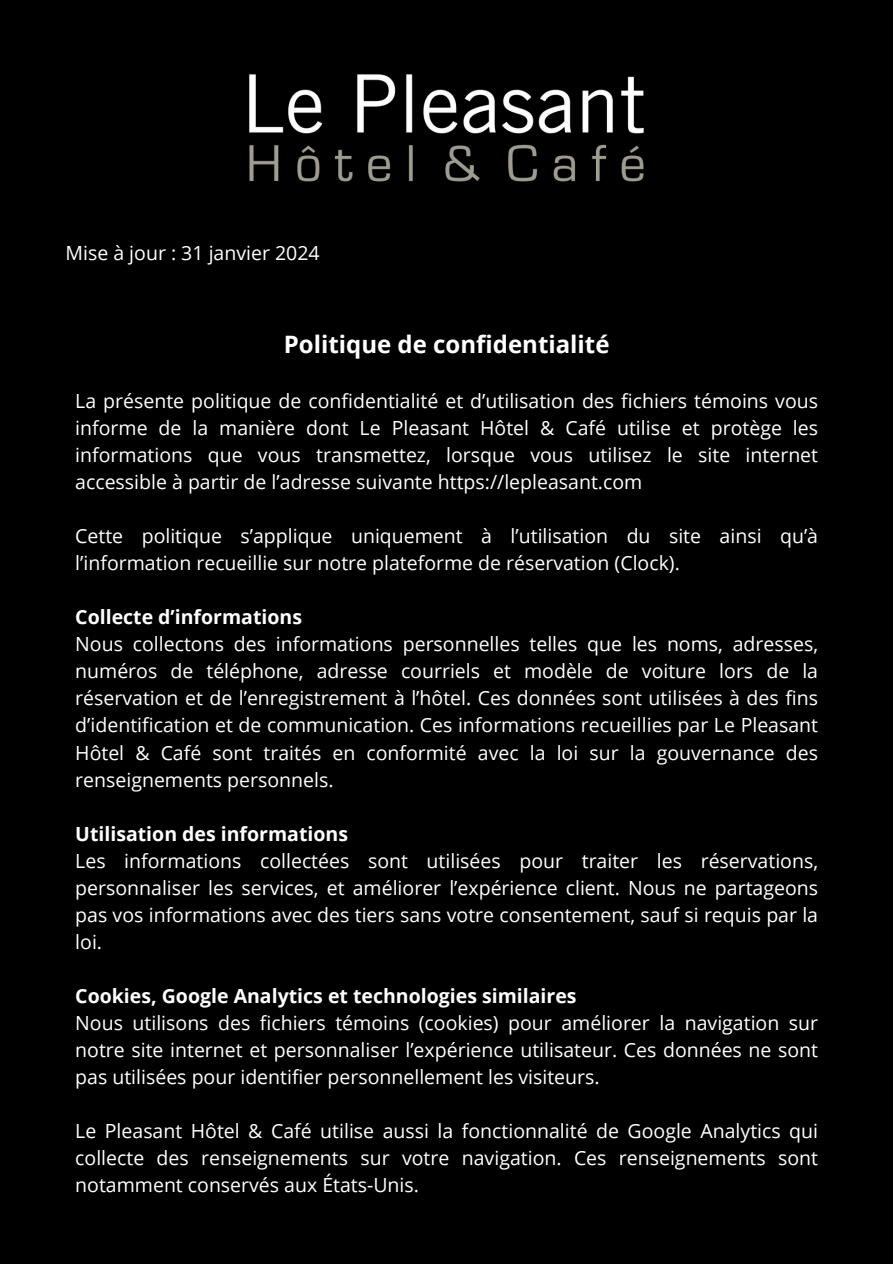
<style>
.page{position:relative;width:893px;height:1264px;background:#fff}
.page>*{position:absolute;margin:0;border:0;box-sizing:border-box;transform-origin:0 0}
.t1{font:700 24px "Open Sans";color:#fff}
.t2{font:19.5px/27px "Open Sans";color:#fff;text-align:justify}
.t3{font:700 19.5px "Open Sans";color:#fff}
</style>
<div class="page">
<div style="left:0;top:0;width:892px;height:1263px;background:#000"></div>
<img style="left:249px;top:74px;width:395px;height:108px">
<p class="t2" style="left:66px;top:239px;width:256px">Mise à jour : 31 janvier 2024</p>
<p class="t1" style="left:284px;top:327px;width:327px">Politique de confidentialité</p>
<h1 class="t2" style="left:75px;top:387px;width:744px">La présente politique de confidentialité et d’utilisation des fichiers témoins vous informe de la manière dont Le Pleasant Hôtel &amp; Café utilise et protège les informations que vous transmettez, lorsque vous utilisez le site internet accessible à partir de l’adresse suivante https://lepleasant.com</h1>
<p class="t2" style="left:75px;top:522px;width:744px">Cette politique s’applique uniquement à l’utilisation du site ainsi qu’à l’information recueillie sur notre plateforme de réservation (Clock).</p>
<p class="t3" style="left:75px;top:603px;width:228px">Collecte d’informations</p>
<p class="t2" style="left:75px;top:630px;width:744px">Nous collectons des informations personnelles telles que les noms, adresses, numéros de téléphone, adresse courriels et modèle de voiture lors de la réservation et de l’enregistrement à l’hôtel. Ces données sont utilisées à des fins d’identification et de communication. Ces informations recueillies par Le Pleasant Hôtel &amp; Café sont traités en conformité avec la loi sur la gouvernance des renseignements personnels.</p>
<p class="t3" style="left:75px;top:819px;width:274px">Utilisation des informations</p>
<p class="t2" style="left:75px;top:846px;width:744px">Les informations collectées sont utilisées pour traiter les réservations, personnaliser les services, et améliorer l’expérience client. Nous ne partageons pas vos informations avec des tiers sans votre consentement, sauf si requis par la loi.</p>
<p class="t3" style="left:75px;top:981px;width:503px">Cookies, Google Analytics et technologies similaires</p>
<p class="t2" style="left:75px;top:1008px;width:744px">Nous utilisons des fichiers témoins (cookies) pour améliorer la navigation sur notre site internet et personnaliser l’expérience utilisateur. Ces données ne sont pas utilisées pour identifier personnellement les visiteurs.</p>
<p class="t2" style="left:75px;top:1116px;width:744px">Le Pleasant Hôtel &amp; Café utilise aussi la fonctionnalité de Google Analytics qui collecte des renseignements sur votre navigation. Ces renseignements sont notamment conservés aux États-Unis.</p>
</div>
